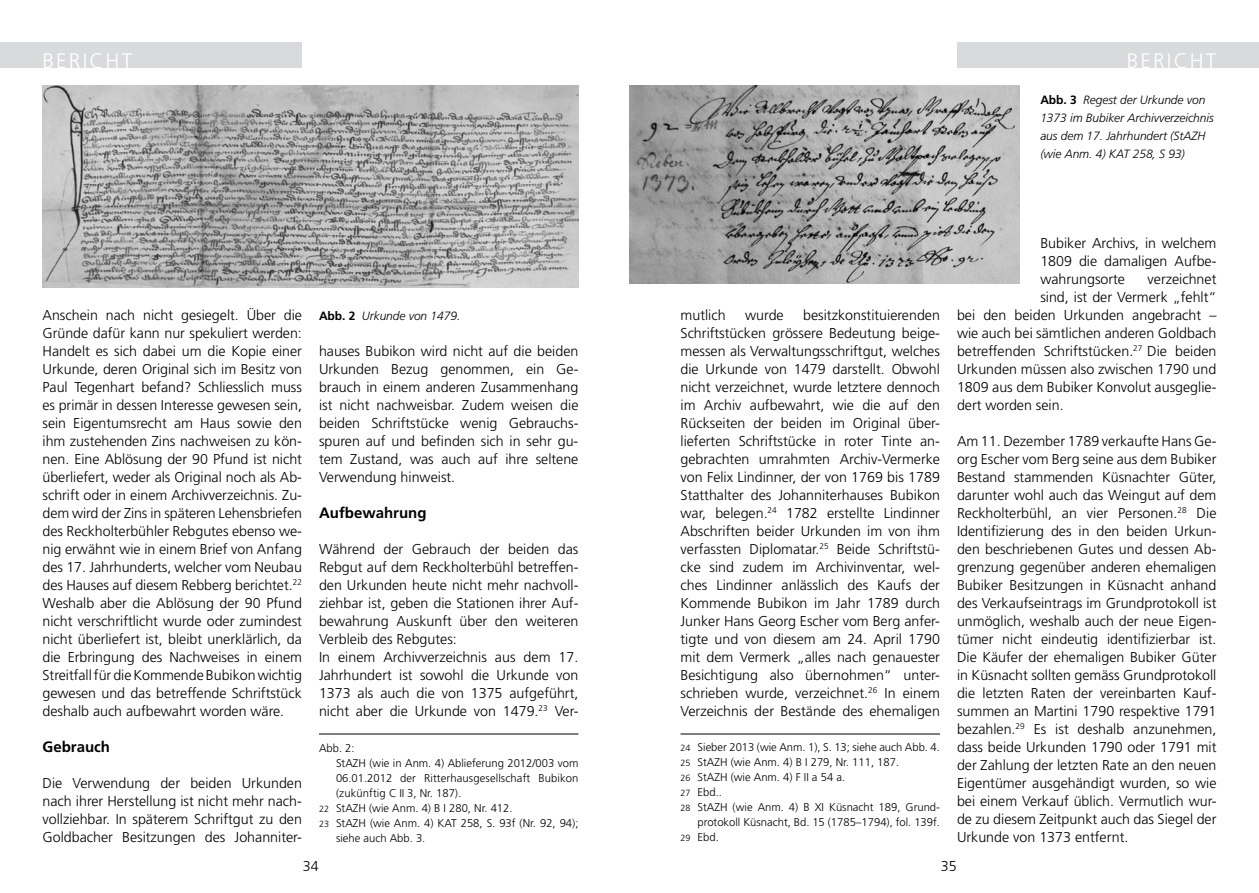
<style>
.page{position:relative;width:1259px;height:893px;background:#fff}
.page>*{position:absolute;margin:0;border:0;box-sizing:border-box;transform-origin:0 0}
.t1{font:300 21px "Frutiger";letter-spacing:.1em;color:#fff}
.t2{font:700 15px "Frutiger";color:#000}
.t3{font:300 14.25px/18px "Frutiger";color:#000;text-align:justify}
.t4{font:italic 300 12px/18px "Frutiger";letter-spacing:-.005em;color:#000}
.t5{font:300 11.25px "Frutiger";color:#000}
.s1{font-weight:700;font-style:normal}
.s2{font-size:9px}
</style>
<div class="page">
<div style="left:0;top:43px;width:302px;height:25px;background:#d9dadb"></div>
<div style="left:957px;top:43px;width:302px;height:25px;background:#d9dadb"></div>
<img style="left:43px;top:86px;width:535px;height:202px">
<img style="left:629px;top:86px;width:390px;height:198px">
<hr style="left:319px;top:734px;width:259px;height:1px;background:#000">
<hr style="left:680px;top:734px;width:260px;height:1px;background:#000">
<h1 class="t1" style="left:43px;top:49px;width:91px">BERICHT</h1>
<h1 class="t1" style="left:1126px;top:49px;width:91px">BERICHT</h1>
<p class="t3" style="left:43px;top:306px;width:261px">Anschein nach nicht gesiegelt. Über die Gründe dafür kann nur spekuliert werden:<br>Handelt es sich dabei um die Kopie einer Urkunde, deren Original sich im Besitz von Paul Tegenhart befand? Schliesslich muss es primär in dessen Interesse gewesen sein, sein Eigentumsrecht am Haus sowie den ihm zustehenden Zins nachweisen zu kön&shy;nen. Eine Ablösung der 90 Pfund ist nicht überliefert, weder als Original noch als Ab&shy;schrift oder in einem Archivverzeichnis. Zu&shy;dem wird der Zins in späteren Lehensbriefen des Reckholterbühler Rebgutes ebenso we&shy;nig erwähnt wie in einem Brief von Anfang des 17. Jahrhunderts, welcher vom Neubau des Hauses auf diesem Rebberg berichtet.<sup>22<br></sup>Weshalb aber die Ablösung der 90 Pfund nicht verschriftlicht wurde oder zumindest nicht überliefert ist, bleibt unerklärlich, da die Erbringung des Nachweises in einem Streitfall für die Kommende Bubikon wichtig gewesen und das betreffende Schriftstück deshalb auch aufbewahrt worden wäre.</p>
<p class="t2" style="left:43px;top:738px;width:69px">Gebrauch</p>
<p class="t3" style="left:43px;top:774px;width:261px">Die Verwendung der beiden Urkunden nach ihrer Herstellung ist nicht mehr nach&shy;vollziehbar. In späterem Schriftgut zu den Goldbacher Besitzungen des Johanniter-</p>
<p class="t4" style="left:319px;top:307px;width:143px"><span class="s1">Abb. 2</span> Urkunde von 1479.</p>
<p class="t3" style="left:319px;top:342px;width:261px">hauses Bubikon wird nicht auf die beiden Urkunden Bezug genommen, ein Ge&shy;brauch in einem anderen Zusammenhang ist nicht nachweisbar. Zudem weisen die beiden Schriftstücke wenig Gebrauchs&shy;spuren auf und befinden sich in sehr gu&shy;tem Zustand, was auch auf ihre seltene Verwendung hinweist.</p>
<p class="t2" style="left:319px;top:504px;width:109px">Aufbewahrung</p>
<p class="t3" style="left:319px;top:540px;width:261px;text-align:left">Während der Gebrauch der beiden das Rebgut auf dem Reckholterbühl betreffen&shy;den Urkunden heute nicht mehr nachvoll&shy;ziehbar ist, geben die Stationen ihrer Auf&shy;bewahrung Auskunft über den weiteren Verbleib des Rebgutes:<br>In einem Archivverzeichnis aus dem 17.<br>Jahrhundert ist sowohl die Urkunde von 1373 als auch die von 1375 aufgeführt, nicht aber die Urkunde von 1479.<sup>23</sup> Ver-</p>
<p class="t5" style="left:319px;top:741px;width:37px">Abb. 2:</p>
<p class="t5" style="left:336px;top:756px;width:244px">StAZH (wie in Anm. 4) Ablieferung 2012/003 vom</p>
<p class="t5" style="left:336px;top:771px;width:244px">06.01.2012 der Ritterhausgesellschaft Bubikon</p>
<p class="t5" style="left:336px;top:786px;width:127px">(zukünftig C II 3, Nr. 187).</p>
<p class="t5" style="left:319px;top:801px;width:195px"><span class="s2">22</span> StAZH (wie Anm. 4) B I 280, Nr. 412.</p>
<p class="t5" style="left:319px;top:816px;width:261px"><span class="s2">23</span> StAZH (wie Anm. 4) KAT 258, S. 93f (Nr. 92, 94);</p>
<p class="t5" style="left:336px;top:831px;width:91px">siehe auch Abb. 3.</p>
<p class="t4" style="left:1040px;top:91px;width:175px"><span class="s1">Abb. 3</span> Regest der Urkunde von<br>1373 im Bubiker Archivverzeichnis aus dem 17. Jahrhundert (StAZH (wie Anm. 4) KAT 258, S 93)</p>
<p class="t3" style="left:680px;top:306px;width:261px;text-indent:123px">besitzkonstituierenden Schriftstücken grössere Bedeutung beige&shy;messen als Verwaltungsschriftgut, welches die Urkunde von 1479 darstellt. Obwohl nicht verzeichnet, wurde letztere dennoch im Archiv aufbewahrt, wie die auf den Rückseiten der beiden im Original über&shy;lieferten Schriftstücke in roter Tinte an&shy;gebrachten umrahmten Archiv-Vermerke von Felix Lindinner, der von 1769 bis 1789<br>Statthalter des Johanniterhauses Bubikon war, belegen.<sup>24</sup> 1782 erstellte Lindinner Abschriften beider Urkunden im von ihm verfassten Diplomatar.<sup>25</sup> Beide Schriftstü&shy;cke sind zudem im Archivinventar, wel&shy;ches Lindinner anlässlich des Kaufs der Kommende Bubikon im Jahr 1789 durch Junker Hans Georg Escher vom Berg anfer&shy;tigte und von diesem am 24. April 1790 mit dem Vermerk „alles nach genauester Besichtigung also übernohmen“ unter&shy;schrieben wurde, verzeichnet.<sup>26</sup> In einem Verzeichnis der Bestände des ehemaligen</p>
<p class="t3" style="left:680px;top:306px;width:47px">mutlich</p>
<p class="t3" style="left:745px;top:306px;width:40px">wurde</p>
<p class="t5" style="left:680px;top:741px;width:261px"><span class="s2">24</span> Sieber 2013 (wie Anm. 1), S. 13; siehe auch Abb. 4.</p>
<p class="t5" style="left:680px;top:756px;width:220px"><span class="s2">25</span> StAZH (wie Anm. 4) B I 279, Nr. 111, 187.</p>
<p class="t5" style="left:680px;top:771px;width:166px"><span class="s2">26</span> StAZH (wie Anm. 4) F II a 54 a.</p>
<p class="t5" style="left:680px;top:786px;width:43px"><span class="s2">27</span> Ebd..</p>
<p class="t5" style="left:680px;top:801px;width:260px"><span class="s2">28</span> StAZH (wie Anm. 4) B XI Küsnacht 189, Grund-</p>
<p class="t5" style="left:697px;top:816px;width:244px">protokoll Küsnacht, Bd. 15 (1785–1794), fol. 139f.</p>
<p class="t5" style="left:680px;top:831px;width:40px"><span class="s2">29</span> Ebd.</p>
<p class="t3" style="left:1040px;top:234px;width:178px">Bubiker Archivs, in welchem 1809 die damaligen Aufbe&shy;wahrungsorte</p>
<p class="t3" style="left:1147px;top:270px;width:70px">verzeichnet</p>
<p class="t3" style="left:1040px;top:288px;width:178px">sind, ist der Vermerk „fehlt“</p>
<p class="t3" style="left:957px;top:306px;width:261px">bei den beiden Urkunden angebracht –</p>
<p class="t3" style="left:957px;top:324px;width:261px">wie auch bei sämtlichen anderen Goldbach</p>
<p class="t3" style="left:957px;top:342px;width:261px">betreffenden Schriftstücken.<sup>27</sup> Die beiden</p>
<p class="t3" style="left:957px;top:360px;width:261px">Urkunden müssen also zwischen 1790 und</p>
<p class="t3" style="left:957px;top:378px;width:261px">1809 aus dem Bubiker Konvolut ausgeglie-</p>
<p class="t3" style="left:957px;top:396px;width:108px">dert worden sein.</p>
<p class="t3" style="left:957px;top:432px;width:261px">Am 11. Dezember 1789 verkaufte Hans Ge&shy;org Escher vom Berg seine aus dem Bubiker Bestand stammenden Küsnachter Güter, darunter wohl auch das Weingut auf dem Reckholterbühl, an vier Personen.<sup>28</sup> Die Identifizierung des in den beiden Urkun&shy;den beschriebenen Gutes und dessen Ab&shy;grenzung gegenüber anderen ehemaligen Bubiker Besitzungen in Küsnacht anhand des Verkaufseintrags im Grundprotokoll ist unmöglich, weshalb auch der neue Eigen&shy;tümer nicht eindeutig identifizierbar ist.<br>Die Käufer der ehemaligen Bubiker Güter in Küsnacht sollten gemäss Grundprotokoll die letzten Raten der vereinbarten Kauf&shy;summen an Martini 1790 respektive 1791 bezahlen.<sup>29</sup> Es ist deshalb anzunehmen, dass beide Urkunden 1790 oder 1791 mit der Zahlung der letzten Rate an den neuen Eigentümer ausgehändigt wurden, so wie bei einem Verkauf üblich. Vermutlich wur&shy;de zu diesem Zeitpunkt auch das Siegel der Urkunde von 1373 entfernt.</p>
<p class="t3" style="left:303px;top:857px;width:17px">34</p>
<p class="t3" style="left:941px;top:857px;width:17px">35</p>
</div>
